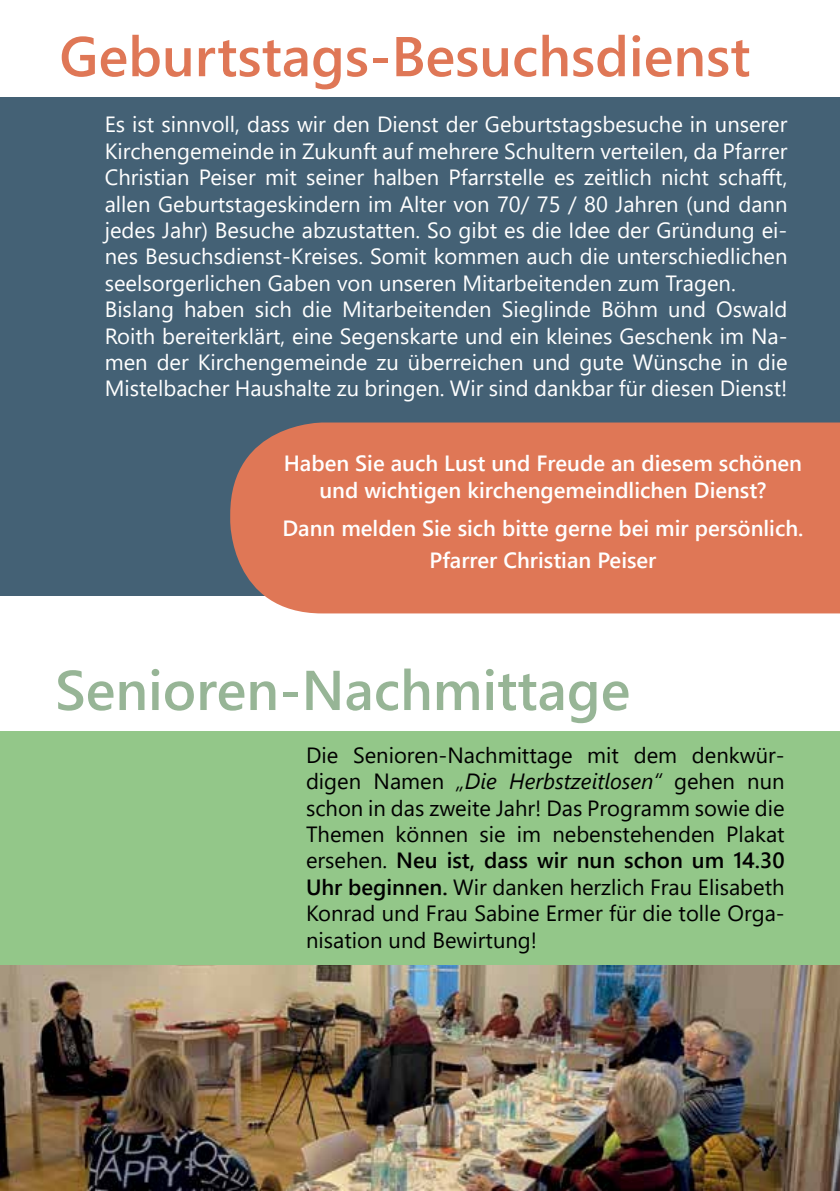
<style>
.page{position:relative;width:840px;height:1191px;background:#fff}
.page>*{position:absolute;margin:0;border:0;box-sizing:border-box;transform-origin:0 0}
.t1{font:600 56px "Segoe UI";color:#df7756}
.t2{font:600 56px "Segoe UI";color:#97b596}
.t3{font:22px/26.4px "Segoe UI";color:#fff}
.t4{font:22px/26.4px "Segoe UI";color:#000;text-align:justify}
.t5{font:600 22px/26.4px "Segoe UI";color:#fff;text-align:center}
.s1{font-style:italic}
.s2{font-weight:600}
</style>
<div class="page">
<div style="left:0;top:731px;width:839px;height:460px;background:#93c789"></div>
<div style="left:0;top:97px;width:839px;height:498px;background:#446175"></div>
<img style="left:0;top:965px;width:839px;height:226px">
<div style="left:230px;top:422px;width:609px;height:191px;background:#df7756"></div>
<h1 class="t1" style="left:59px;top:4px;width:692px">Geburtstags-Besuchsdienst</h1>
<p class="t3" style="left:105px;top:109px;width:684px">Es ist sinnvoll, dass wir den Dienst der Geburtstagsbesuche in unserer Kirchengemeinde in Zukunft auf mehrere Schultern verteilen, da Pfarrer Christian Peiser mit seiner halben Pfarrstelle es zeitlich nicht schafft, allen Geburtstageskindern im Alter von 70/ 75 / 80 Jahren (und dann jedes Jahr) Besuche abzustatten. So gibt es die Idee der Gründung ei&shy;nes Besuchsdienst-Kreises. Somit kommen auch die unterschiedlichen seelsorgerlichen Gaben von unseren Mitarbeitenden zum Tragen.<br>Bislang haben sich die Mitarbeitenden Sieglinde Böhm und Oswald Roith bereiterklärt, eine Segenskarte und ein kleines Geschenk im Na&shy;men der Kirchengemeinde zu überreichen und gute Wünsche in die Mistelbacher Haushalte zu bringen. Wir sind dankbar für diesen Dienst!</p>
<p class="t5" style="left:283px;top:448px;width:519px">Haben Sie auch Lust und Freude an diesem schönen und wichtigen kirchengemeindlichen Dienst?</p>
<p class="t5" style="left:282px;top:510px;width:522px;line-height:32px">Dann melden Sie sich bitte gerne bei mir persönlich.<br>Pfarrer Christian Peiser</p>
<h1 class="t2" style="left:55px;top:637px;width:576px">Senioren-Nachmittage</h1>
<p class="t4" style="left:306px;top:739px;width:480px">Die Senioren-Nachmittage mit dem denkwür&shy;digen Namen <span class="s1">„Die Herbstzeitlosen“</span> gehen nun schon in das zweite Jahr! Das Programm sowie die Themen können sie im nebenstehenden Plakat ersehen. <span class="s2">Neu ist, dass wir nun schon um 14.30<br>Uhr beginnen.</span> Wir danken herzlich Frau Elisabeth Konrad und Frau Sabine Ermer für die tolle Orga&shy;nisation und Bewirtung!</p>
</div>
